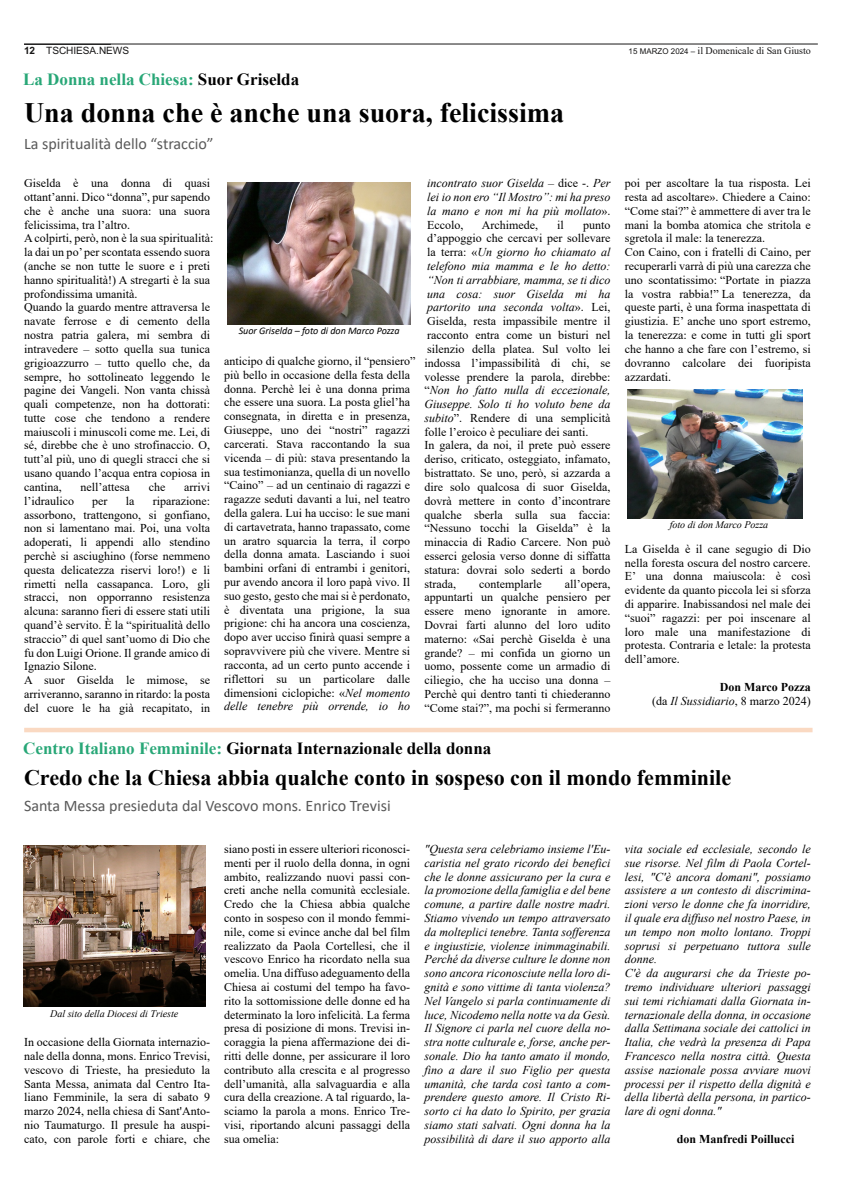
<style>
.page{position:relative;width:842px;height:1191px;background:#fff}
.page>*{position:absolute;margin:0;border:0;box-sizing:border-box;transform-origin:0 0}
.t1{font:700 28.1px "Times New Roman";color:#000}
.t2{font:700 22.1px "Times New Roman";color:#000}
.t3{font:700 17px "Times New Roman";color:#000}
.t4{font:700 17px "Times New Roman";color:#28a777}
.t5{font:16.1px "Calibri";color:#595959}
.t6{font:12px/13.8px "Times New Roman";color:#000}
.t7{font:italic 12px/13.8px "Times New Roman";color:#000;text-align:justify}
.t8{font:700 12px "Times New Roman";color:#000}
.t9{font:italic 10.1px "Times New Roman";letter-spacing:-.005em;color:#000}
.t10{font:10.1px "Times New Roman";letter-spacing:-.005em;color:#181717}
.t11{font:italic 10.1px "Calibri";letter-spacing:-.005em;color:#000}
.t12{font:10.1px "Arial";letter-spacing:-.005em;color:#181717}
.s1{font-weight:700}
.s2{font-family:"Arial";font-size:7.9px}
.s3{color:#000}
.s4{font-style:normal}
.s5{font-style:italic}
.s6{color:#28a777}
</style>
<div class="page">
<hr style="left:24px;top:44px;width:794px;height:1px;background:#181717">
<img style="left:227px;top:182px;width:184px;height:142px">
<img style="left:627px;top:389px;width:175px;height:129px">
<img style="left:23px;top:845px;width:182px;height:161px">
<hr style="left:24px;top:728px;width:788px;height:4px;background:#fad9c2">
<p class="t12" style="left:24px;top:43px;width:107px"><span class="s1">12</span> TSCHIESA.NEWS</p>
<p class="t10" style="left:629px;top:43px;width:184px"><span class="s2">15 MARZO 2024 –</span> il Domenicale di San Giusto</p>
<p class="t4" style="left:23px;top:67px;width:278px">La Donna nella Chiesa: <span class="s3">Suor Griselda</span></p>
<p class="t1" style="left:24px;top:92px;width:542px">Una donna che è anche una suora, felicissima</p>
<p class="t5" style="left:24px;top:133px;width:191px">La spiritualità dello “straccio”</p>
<p class="t6" style="left:24px;top:176px;width:191px">Giselda è una donna di quasi ottant’anni. Dico “donna”, pur sapendo che è anche una suora: una suora felicissima, tra l’altro.<br>A colpirti, però, non è la sua spiritualità: la dai un po’ per scontata essendo suora (anche se non tutte le suore e i preti hanno spiritualità!) A stregarti è la sua profondissima umanità.<br>Quando la guardo mentre attraversa le navate ferrose e di cemento della nostra patria galera, mi sembra di intravedere – sotto quella sua tunica grigioazzurro – tutto quello che, da sempre, ho sottolineato leggendo le pagine dei Vangeli. Non vanta chissà quali competenze, non ha dottorati: tutte cose che tendono a rendere maiuscoli i minuscoli come me. Lei, di sé, direbbe che è uno strofinaccio. O, tutt’al più, uno di quegli stracci che si usano quando l’acqua entra copiosa in cantina,</p>
<p class="t6" style="left:625px;top:176px;width:188px">poi per ascoltare la tua risposta. Lei resta ad ascoltare». Chiedere a Caino: “Come stai?” è ammettere di aver tra le mani la bomba atomica che stritola e sgretola il male: la tenerezza.<br>Con Caino, con i fratelli di Caino, per recuperarli varrà di più una carezza che uno scontatissimo: “Portate in piazza la vostra rabbia!” La tenerezza, da queste parti, è una forma inaspettata di giustizia. E’ anche uno sport estremo, la tenerezza: e come in tutti gli sport che hanno a che fare con l’estremo, si dovranno calcolare dei fuoripista azzardati.</p>
<p class="t7" style="left:427px;top:176px;width:185px">incontrato suor Giselda <span class="s4">– dice -.</span> Per lei io non ero “Il Mostro”: mi ha preso la mano e non mi ha più mollato<span class="s4">».<br>Eccolo,</span></p>
<p class="t6" style="left:482px;top:217px;width:58px">Archimede,</p>
<p class="t6" style="left:557px;top:217px;width:8px">il</p>
<p class="t6" style="left:424px;top:217px;width:188px;text-indent:159px">punto d’appoggio che cercavi per sollevare la terra: «<span class="s5">Un giorno ho chiamato al telefono mia mamma e le ho detto: “Non ti arrabbiare, mamma, se ti dico una cosa: suor Giselda mi ha partorito una seconda volta</span>». Lei, Giselda, resta impassibile mentre il racconto entra come un bisturi nel silenzio della platea. Sul volto lei indossa l’impassibilità di chi, se volesse prendere la parola, direbbe: “<span class="s5">Non ho fatto nulla di eccezionale, Giuseppe. Solo ti ho voluto bene da subito</span>”. Rendere di una semplicità folle l’eroico è peculiare dei santi.<br>In galera, da noi, il prete può essere deriso, criticato, osteggiato, infamato, bistrattato. Se uno, però, si azzarda a dire solo qualcosa di suor Giselda, dovrà mettere in conto d’incontrare qualche sberla sulla sua faccia: “Nessuno tocchi la Giselda” è la minaccia di Radio Carcere. Non può esserci gelosia verso donne di siffatta statura: dovrai solo sederti a bordo strada,</p>
<p class="t11" style="left:239px;top:323px;width:162px">Suor Griselda – foto di don Marco Pozza</p>
<p class="t6" style="left:224px;top:354px;width:193px">anticipo di qualche giorno, il “pensiero” più bello in occasione della festa della donna. Perchè lei è una donna prima che essere una suora. La posta gliel’ha consegnata, in diretta e in presenza, Giuseppe, uno dei “nostri” ragazzi carcerati. Stava raccontando la sua vicenda – di più: stava presentando la sua testimonianza, quella di un novello “Caino” – ad un centinaio di ragazzi e ragazze seduti davanti a lui, nel teatro della galera. Lui ha ucciso: le sue mani di cartavetrata, hanno trapassato, come un aratro squarcia la terra, il corpo della donna amata. Lasciando i suoi bambini orfani di entrambi i genitori, pur avendo ancora il loro papà vivo. Il suo gesto, gesto che mai si è perdonato, è diventata una prigione, la sua prigione: chi ha ancora una coscienza, dopo aver ucciso finirà quasi sempre a sopravvivere più che vivere. Mentre si racconta, ad un certo punto accende i riflettori su un particolare dalle dimensioni ciclopiche: «<span class="s5">Nel momento delle tenebre più orrende, io ho</span></p>
<p class="t6" style="left:81px;top:480px;width:51px">nell’attesa</p>
<p class="t6" style="left:149px;top:480px;width:18px">che</p>
<p class="t6" style="left:184px;top:480px;width:27px">arrivi</p>
<p class="t6" style="left:24px;top:493px;width:188px;text-indent:129px">riparazione: assorbono, trattengono, si gonfiano, non si lamentano mai. Poi, una volta adoperati, li appendi allo stendino perchè si asciughino (forse nemmeno questa delicatezza riservi loro!) e li rimetti nella cassapanca. Loro, gli stracci, non opporranno resistenza alcuna: saranno fieri di essere stati utili quand’è servito. È la “spiritualità dello straccio” di quel sant’uomo di Dio che fu don Luigi Orione. Il grande amico di Ignazio Silone.<br>A suor Giselda le mimose, se arriveranno, saranno in ritardo: la posta del cuore le ha già recapitato, in</p>
<p class="t6" style="left:24px;top:493px;width:51px">l’idraulico</p>
<p class="t6" style="left:92px;top:493px;width:17px">per</p>
<p class="t6" style="left:126px;top:493px;width:10px">la</p>
<p class="t9" style="left:670px;top:517px;width:100px">foto di don Marco Pozza</p>
<p class="t6" style="left:625px;top:541px;width:188px;text-align:justify">La Giselda è il cane segugio di Dio nella foresta oscura del nostro carcere.<br>E’ una donna maiuscola: è così evidente da quanto piccola lei si sforza di apparire. Inabissandosi nel male dei “suoi” ragazzi: per poi inscenare al loro male una manifestazione di protesta. Contraria e letale: la protesta dell’amore.</p>
<p class="t6" style="left:652px;top:679px;width:160px;text-align:right"><span class="s1">Don Marco Pozza<br></span>(da <span class="s5">Il Sussidiario</span>, 8 marzo 2024)</p>
<p class="t6" style="left:424px;top:576px;width:188px;text-align:justify;text-indent:140px">all’opera, appuntarti un qualche pensiero per essere meno ignorante in amore.<br>Dovrai farti alunno del loro udito materno: «Sai perchè Giselda è una grande? – mi confida un giorno un uomo, possente come un armadio di ciliegio, che ha ucciso una donna – Perchè qui dentro tanti ti chiederanno “Come stai?”, ma pochi si fermeranno</p>
<p class="t6" style="left:479px;top:576px;width:64px">contemplarle</p>
<p class="t3" style="left:23px;top:735px;width:470px"><span class="s6">Centro Italiano Femminile:</span> Giornata Internazionale della donna</p>
<p class="t2" style="left:24px;top:761px;width:709px">Credo che la Chiesa abbia qualche conto in sospeso con il mondo femminile</p>
<p class="t5" style="left:24px;top:794px;width:368px">Santa Messa presieduta dal Vescovo mons. Enrico Trevisi</p>
<p class="t9" style="left:50px;top:1006px;width:130px">Dal sito della Diocesi di Trieste</p>
<p class="t6" style="left:24px;top:1034px;width:188px;text-align:justify">In occasione della Giornata internazio&shy;nale della donna, mons. Enrico Trevisi, vescovo di Trieste, ha presieduto la Santa Messa, animata dal Centro Ita&shy;liano Femminile, la sera di sabato 9 marzo 2024, nella chiesa di Sant'Anto&shy;nio Taumaturgo. Il presule ha auspi&shy;cato, con parole forti e chiare, che</p>
<p class="t6" style="left:224px;top:841px;width:188px;text-align:justify">siano posti in essere ulteriori riconosci&shy;menti per il ruolo della donna, in ogni ambito, realizzando nuovi passi con&shy;creti anche nella comunità ecclesiale.<br>Credo che la Chiesa abbia qualche conto in sospeso con il mondo femmi&shy;nile, come si evince anche dal bel film realizzato da Paola Cortellesi, che il vescovo Enrico ha ricordato nella sua omelia. Una diffuso adeguamento della Chiesa ai costumi del tempo ha favo&shy;rito la sottomissione delle donne ed ha determinato la loro infelicità. La ferma presa di posizione di mons. Trevisi in&shy;coraggia la piena affermazione dei di&shy;ritti delle donne, per assicurare il loro contributo alla crescita e al progresso dell’umanità, alla salvaguardia e alla cura della creazione. A tal riguardo, la&shy;sciamo la parola a mons. Enrico Tre&shy;visi, riportando alcuni passaggi della sua omelia:</p>
<p class="t7" style="left:424px;top:842px;width:188px">"Questa sera celebriamo insieme l'Eu&shy;caristia nel grato ricordo dei benefici che le donne assicurano per la cura e la promozione della famiglia e del bene comune, a partire dalle nostre madri.<br>Stiamo vivendo un tempo attraversato da molteplici tenebre. Tanta sofferenza e ingiustizie, violenze inimmaginabili.<br>Perché da diverse culture le donne non sono ancora riconosciute nella loro di&shy;gnità e sono vittime di tanta violenza?<br>Nel Vangelo si parla continuamente di luce, Nicodemo nella notte va da Gesù.<br>Il Signore ci parla nel cuore della no&shy;stra notte culturale e, forse, anche per&shy;sonale. Dio ha tanto amato il mondo, fino a dare il suo Figlio per questa umanità, che tarda così tanto a com&shy;prendere questo amore. Il Cristo Ri&shy;sorto ci ha dato lo Spirito, per grazia siamo stati salvati. Ogni donna ha la possibilità di dare il suo apporto alla</p>
<p class="t7" style="left:625px;top:842px;width:188px;text-align:left">vita sociale ed ecclesiale, secondo le sue risorse. Nel film di Paola Cortel&shy;lesi, "C'è ancora domani", possiamo assistere a un contesto di discrimina&shy;zioni verso le donne che fa inorridire, il quale era diffuso nel nostro Paese, in un tempo non molto lontano. Troppi soprusi si perpetuano tuttora sulle donne.<br>C'è da augurarsi che da Trieste po&shy;tremo individuare ulteriori passaggi sui temi richiamati dalla Giornata in&shy;ternazionale della donna, in occasione dalla Settimana sociale dei cattolici in Italia, che vedrà la presenza di Papa Francesco nella nostra città. Questa assise nazionale possa avviare nuovi processi per il rispetto della dignità e della libertà della persona, in partico&shy;lare di ogni donna."</p>
<p class="t8" style="left:677px;top:1130px;width:119px">don Manfredi Poillucci</p>
</div>
